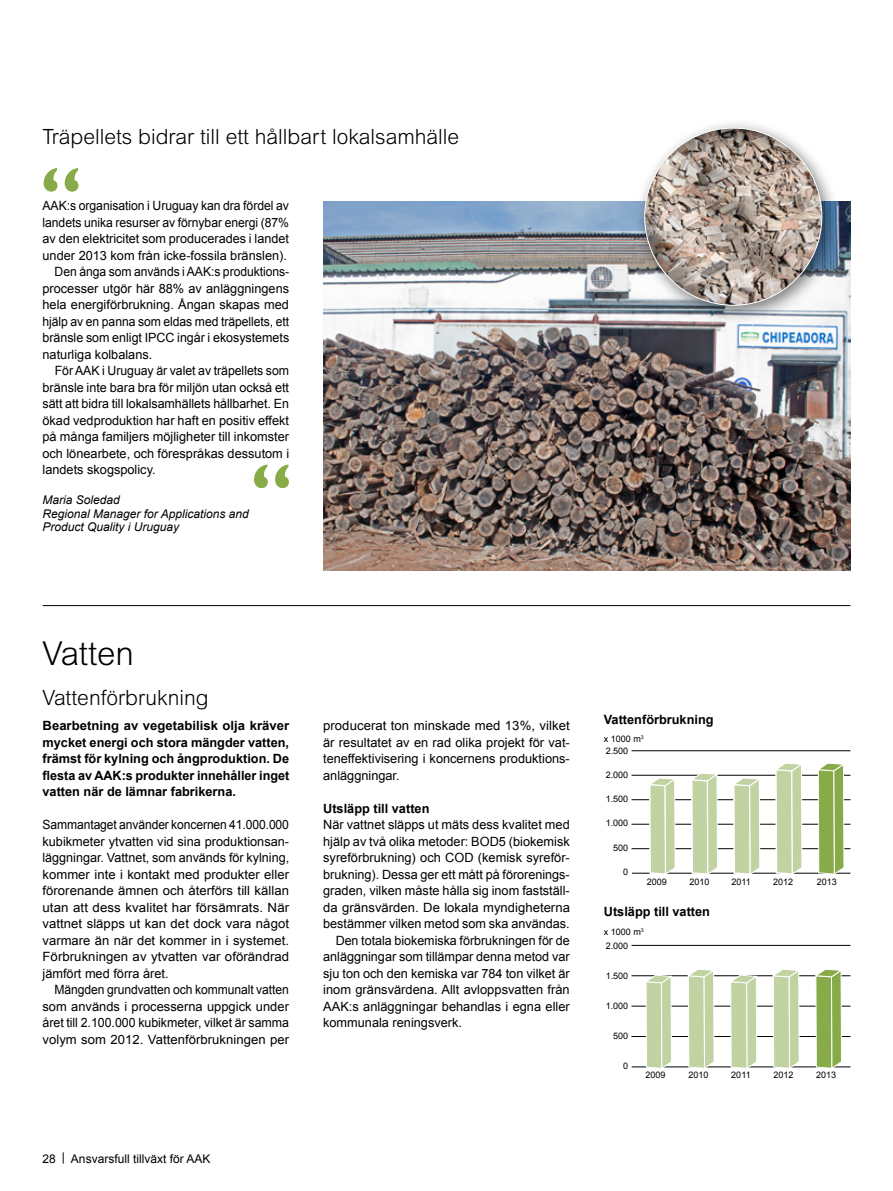
<style>
.page{position:relative;width:893px;height:1191px;background:#fff}
.page>*{position:absolute;margin:0;border:0;box-sizing:border-box;transform-origin:0 0}
.Citattecken{font:700 75.75px "Gill Sans";color:#87ab48}
.Rubbe_2{font:300 33px "Arial MT Std";color:#000}
.Rubbe_2-2{font:300 21px "Arial MT Std";color:#000}
._03_Bröd{font:12.75px/16.5px "Arial";color:#000;text-align:justify}
._03_Bröd-2{font:12.75px/16.5px "Arial";color:#000;text-align:justify;scale:.95 1}
._03_Bröd-3{font:700 12.75px/16.5px "Arial";color:#000;text-align:justify}
._03_Bröd-4{font:12.75px/16.5px "Arial";color:#000;text-align:justify;scale:.96 1}
.Diagramrubbe{font:700 12.75px "Arial";color:#000}
._02_UB_svart{font:700 12.75px "Arial";color:#000}
._09_Bildtext{font:italic 12px/13.5px "Arial";color:#000}
.SIDA{font:12px "Arial";color:#000}
.tabeller_bröd{font:9px "Arial";color:#000}
</style>
<div class="page">
<hr style="left:632px;top:750px;width:218px;height:1px;background:#000">
<hr style="left:632px;top:775px;width:218px;height:1px;background:#000">
<hr style="left:632px;top:799px;width:218px;height:1px;background:#000">
<hr style="left:632px;top:824px;width:218px;height:1px;background:#000">
<hr style="left:632px;top:848px;width:218px;height:1px;background:#000">
<hr style="left:632px;top:873px;width:218px;height:1px;background:#000">
<svg style="left:648px;top:778px;width:28px;height:96px"></svg>
<svg style="left:690px;top:773px;width:28px;height:101px"></svg>
<svg style="left:732px;top:778px;width:28px;height:96px"></svg>
<svg style="left:774px;top:763px;width:28px;height:111px"></svg>
<svg style="left:818px;top:763px;width:26px;height:111px;background:#99b764"></svg>
<hr style="left:631px;top:945px;width:219px;height:1px;background:#000">
<hr style="left:631px;top:975px;width:219px;height:1px;background:#000">
<hr style="left:631px;top:1006px;width:219px;height:1px;background:#000">
<hr style="left:631px;top:1036px;width:219px;height:1px;background:#000">
<hr style="left:632px;top:1066px;width:218px;height:1px;background:#000">
<svg style="left:645px;top:975px;width:27px;height:93px;background:#cbd9b2"></svg>
<svg style="left:688px;top:969px;width:27px;height:99px;background:#ccdab3"></svg>
<svg style="left:730px;top:975px;width:27px;height:93px;background:#cad8b1"></svg>
<svg style="left:773px;top:969px;width:27px;height:99px;background:#cbd9b2"></svg>
<svg style="left:815px;top:969px;width:27px;height:99px;background:#9cb969"></svg>
<hr style="left:43px;top:605px;width:807px;height:1px;background:#000">
<img style="left:323px;top:202px;width:527px;height:369px">
<div style="left:635px;top:118px;width:205px;height:206px;background:#000;opacity:.5"></div>
<img style="left:645px;top:128px;width:177px;height:177px;border-radius:89px">
<p class="Rubbe_2-2" style="left:43px;top:125px;width:418px">Träpellets bidrar till ett hållbart lokalsamhälle</p>
<p class="Citattecken" style="left:39px;top:149px;width:44px">“</p>
<p class="_03_Bröd-4" style="left:43px;top:197px;width:258px">AAK:s organisation i Uruguay kan dra fördel av landets unika resurser av förnybar energi (87% av den elektricitet som producerades i landet under 2013 kom från icke-fossila bränslen).</p>
<p class="_03_Bröd-2" style="left:43px;top:263px;width:261px;text-indent:12px">Den ånga som används i AAK:s produktions&shy;processer utgör här 88% av anläggningens hela energiförbrukning. Ångan skapas med hjälp av en panna som eldas med träpellets, ett bränsle som enligt IPCC ingår i ekosystemets naturliga kolbalans.</p>
<p class="_03_Bröd" style="left:43px;top:362px;width:248px;text-indent:12px">För AAK i Uruguay är valet av träpellets som bränsle inte bara bra för miljön utan också ett sätt att bidra till lokalsamhällets hållbarhet. En ökad vedproduktion har haft en positiv effekt på många familjers möjligheter till inkomster och lönearbete, och förespråkas dessutom i landets skogspolicy.</p>
<p class="_09_Bildtext" style="left:43px;top:493px;width:79px">Maria Soledad</p>
<p class="_09_Bildtext" style="left:43px;top:507px;width:208px">Regional Manager for Applications and<br>Product Quality i Uruguay</p>
<p class="Citattecken" style="left:250px;top:445px;width:44px">“</p>
<p class="Rubbe_2" style="left:43px;top:634px;width:93px">Vatten</p>
<p class="Rubbe_2-2" style="left:43px;top:686px;width:168px">Vattenförbrukning</p>
<p class="_03_Bröd-3" style="left:43px;top:718px;width:248px">Bearbetning av vegetabilisk olja kräver mycket energi och stora mängder vatten, främst för kylning och ångproduktion. De flesta av AAK:s produkter innehåller inget vatten när de lämnar fabrikerna.</p>
<p class="_03_Bröd-2" style="left:43px;top:816px;width:261px">Sammantaget använder koncernen 41.000.000 kubikmeter ytvatten vid sina produktionsan&shy;läggningar. Vattnet, som används för kylning, kommer inte i kontakt med produkter eller förorenande ämnen och återförs till källan utan att dess kvalitet har försämrats. När vattnet släpps ut kan det dock vara något varmare än när det kommer in i systemet.<br>Förbrukningen av ytvatten var oförändrad jämfört med förra året.</p>
<p class="_03_Bröd-2" style="left:43px;top:981px;width:261px;text-indent:12px">Mängden grundvatten och kommunalt vatten som används i processerna uppgick under året till 2.100.000 kubikmeter, vilket är samma volym som 2012. Vattenförbrukningen per</p>
<p class="_03_Bröd" style="left:323px;top:717px;width:248px">producerat ton minskade med 13%, vilket är resultatet av en rad olika projekt för vat&shy;teneffektivisering i koncernens produktions&shy;anläggningar.</p>
<p class="_02_UB_svart" style="left:323px;top:799px;width:108px">Utsläpp till vatten</p>
<p class="_03_Bröd" style="left:323px;top:816px;width:248px">När vattnet släpps ut mäts dess kvalitet med hjälp av två olika metoder: BOD5 (biokemisk syreförbrukning) och COD (kemisk syreför&shy;brukning). Dessa ger ett mått på förorenings&shy;graden, vilken måste hålla sig inom fastställ&shy;da gränsvärden. De lokala myndigheterna bestämmer vilken metod som ska användas.</p>
<p class="_03_Bröd" style="left:323px;top:932px;width:248px;text-indent:12px">Den totala biokemiska förbrukningen för de anläggningar som tillämpar denna metod var sju ton och den kemiska var 784 ton vilket är inom gränsvärdena. Allt avloppsvatten från AAK:s anläggningar behandlas i egna eller kommunala reningsverk.</p>
<p class="SIDA" style="left:43px;top:1150px;width:169px">28 | Ansvarsfull tillväxt för AAK</p>
<p class="Diagramrubbe" style="left:604px;top:711px;width:111px">Vattenförbrukning</p>
<p class="tabeller_bröd" style="left:606px;top:744px;width:24px">2.500</p>
<p class="tabeller_bröd" style="left:606px;top:769px;width:24px">2.000</p>
<p class="tabeller_bröd" style="left:606px;top:793px;width:24px">1.500</p>
<p class="tabeller_bröd" style="left:606px;top:817px;width:24px">1.000</p>
<p class="tabeller_bröd" style="left:613px;top:841px;width:17px">500</p>
<p class="tabeller_bröd" style="left:623px;top:866px;width:7px">0</p>
<p class="tabeller_bröd" style="left:647px;top:876px;width:22px">2009</p>
<p class="tabeller_bröd" style="left:689px;top:876px;width:22px">2010</p>
<p class="tabeller_bröd" style="left:732px;top:876px;width:21px">2011</p>
<p class="tabeller_bröd" style="left:773px;top:876px;width:22px">2012</p>
<p class="tabeller_bröd" style="left:817px;top:876px;width:22px">2013</p>
<p class="tabeller_bröd" style="left:604px;top:733px;width:41px">x 1000 m<sup>3</sup></p>
<p class="Diagramrubbe" style="left:604px;top:902px;width:108px">Utsläpp till vatten</p>
<p class="tabeller_bröd" style="left:606px;top:940px;width:24px">2.000</p>
<p class="tabeller_bröd" style="left:606px;top:970px;width:24px">1.500</p>
<p class="tabeller_bröd" style="left:606px;top:1000px;width:24px">1.000</p>
<p class="tabeller_bröd" style="left:613px;top:1030px;width:17px">500</p>
<p class="tabeller_bröd" style="left:623px;top:1060px;width:7px">0</p>
<p class="tabeller_bröd" style="left:645px;top:1069px;width:22px">2009</p>
<p class="tabeller_bröd" style="left:688px;top:1069px;width:22px">2010</p>
<p class="tabeller_bröd" style="left:731px;top:1069px;width:21px">2011</p>
<p class="tabeller_bröd" style="left:773px;top:1069px;width:22px">2012</p>
<p class="tabeller_bröd" style="left:816px;top:1069px;width:22px">2013</p>
<p class="tabeller_bröd" style="left:604px;top:925px;width:41px">x 1000 m<sup>3</sup></p>
</div>
